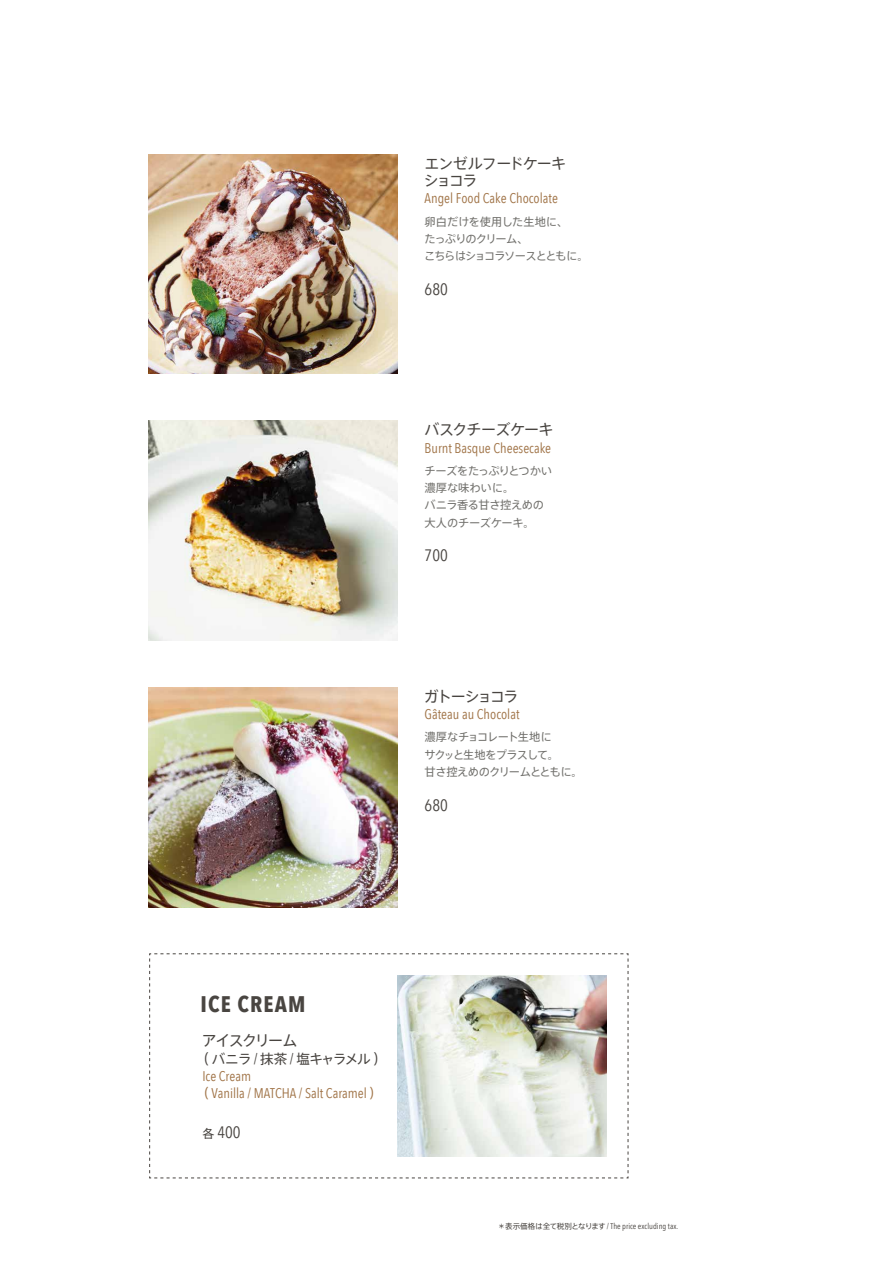
<style>
.page{position:relative;width:893px;height:1263px;background:#fff}
.page>*{position:absolute;margin:0;border:0;box-sizing:border-box;transform-origin:0 0}
.t1{font:700 22.5px "Avenir Next Condensed";letter-spacing:.05em;color:#494541}
.t2{font:16.5px "Avenir Next Condensed";color:#494541}
.t3{font:15px/17.2px "Axis Std";letter-spacing:-.075em;color:#494541}
.t4{font:15px "Axis Std";letter-spacing:-.045em;color:#494541}
.t5{font:15px "Axis Std";letter-spacing:-.12em;color:#494541}
.t6{font:15px "Axis Std";letter-spacing:-.1em;color:#494541}
.t7{font:14.1px/17.2px "Avenir Next Condensed";color:#9f7245}
.t8{font:13.5px "Axis Std";letter-spacing:-.06em;color:#494541}
.t9{font:11.25px/17.2px "Axis Std";letter-spacing:-.03em;color:#72716d}
.t10{font:11.25px/17.2px "Axis Std";letter-spacing:-.05em;color:#72716d}
.t11{font:11.25px/17.2px "Axis Std";letter-spacing:-.07em;color:#72716d}
.t12{font:8.25px "Avenir Next Condensed";color:#494541}
.s1{font-family:"Avenir Next Condensed";font-size:14.85px}
.s2{font-family:"Axis Std";font-size:12.75px}
.s3{font-family:"Axis Std";font-size:12px}
.s4{font-family:"Axis Std";font-size:7.5px}
</style>
<div class="page">
<img style="left:149px;top:154px;width:249px;height:220px">
<img style="left:149px;top:421px;width:249px;height:219px">
<img style="left:149px;top:687px;width:249px;height:220px">
<svg style="left:149px;top:953px;width:480px;height:226px"></svg>
<img style="left:398px;top:975px;width:209px;height:182px">
<p class="t3" style="left:424px;top:153px;width:144px">エンゼルフードケーキショコラ</p>
<p class="t7" style="left:425px;top:189px;width:135px">Angel Food Cake Chocolate</p>
<p class="t11" style="left:424px;top:212px;width:166px">卵白だけを使用した生地に、<br>たっぷりのクリーム、<br>こちらはショコラソースとともに。</p>
<p class="t2" style="left:425px;top:275px;width:25px">680</p>
<p class="t4" style="left:425px;top:418px;width:130px">バスクチーズケーキ</p>
<p class="t7" style="left:425px;top:438px;width:128px">Burnt Basque Cheesecake</p>
<p class="t9" style="left:424px;top:461px;width:129px">チーズをたっぷりとつかい濃厚な味わいに。<br>バニラ香る甘さ控えめの大人のチーズケーキ。</p>
<p class="t2" style="left:425px;top:541px;width:25px">700</p>
<p class="t5" style="left:424px;top:685px;width:96px">ガトーショコラ</p>
<p class="t7" style="left:425px;top:705px;width:96px">Gâteau au Chocolat</p>
<p class="t10" style="left:424px;top:728px;width:160px">濃厚なチョコレート生地に<br>サクッと生地をプラスして。<br>甘さ控えめのクリームとともに。</p>
<p class="t2" style="left:425px;top:791px;width:25px">680</p>
<h1 class="t1" style="left:201px;top:991px;width:106px">ICE CREAM</h1>
<p class="t6" style="left:202px;top:1029px;width:97px">アイスクリーム</p>
<p class="t8" style="left:196px;top:1048px;width:193px">（バニラ <span class="s1">/</span> 抹茶 <span class="s1">/</span> 塩キャラメル）</p>
<p class="t7" style="left:196px;top:1067px;width:188px;text-indent:6px">Ice Cream<br><span class="s2">（</span> Vanilla / MATCHA / Salt Caramel <span class="s2">）</span></p>
<p class="t2" style="left:202px;top:1118px;width:40px"><span class="s3">各</span> 400</p>
<p class="t12" style="left:498px;top:1219px;width:182px"><span class="s4">＊表示価格は全て税別となります</span> / The price excluding tax.</p>
</div>
